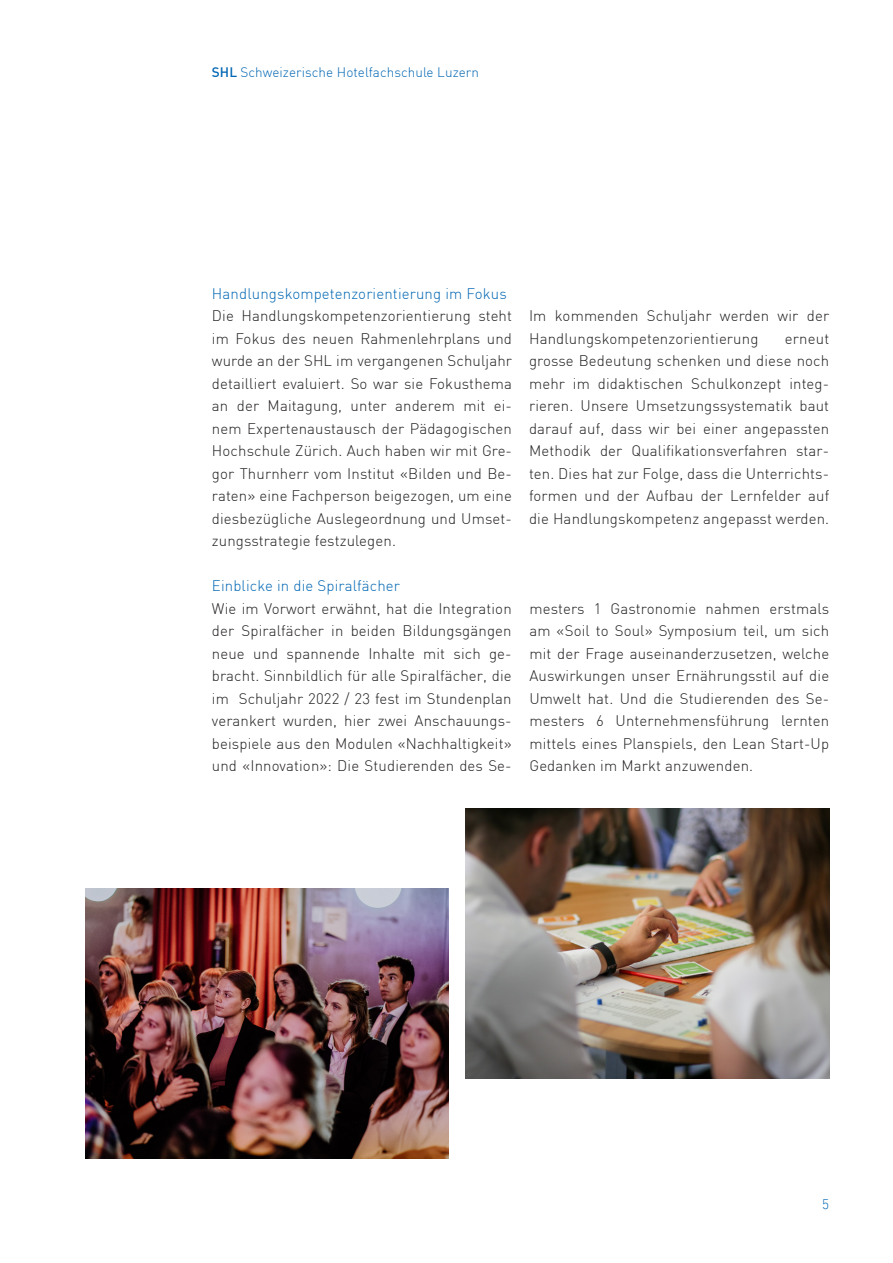
<style>
.page{position:relative;width:893px;height:1263px;background:#fff}
.page>*{position:absolute;margin:0;border:0;box-sizing:border-box;transform-origin:0 0}
.Lauftext{font:300 15px/22.5px "DIN";letter-spacing:.01em;color:#231f20;text-align:justify}
.Lauftext-2{font:300 15px "DIN";letter-spacing:.01em;color:#0166b3}
.t1{font:300 13.5px "DIN";letter-spacing:.005em;color:#0166b3}
.s1{font-weight:500}
</style>
<div class="page">
<img style="left:466px;top:809px;width:363px;height:270px">
<img style="left:85px;top:888px;width:364px;height:270px">
<p class="t1" style="left:212px;top:64px;width:269px"><span class="s1">SHL</span> Schweizerische Hotelfachschule Luzern</p>
<p class="Lauftext-2" style="left:212px;top:284px;width:296px">Handlungskompetenzorientierung im Fokus</p>
<p class="Lauftext" style="left:212px;top:305px;width:302px">Die Handlungskompetenzorientierung steht im Fokus des neuen Rahmenlehrplans und wurde an der SHL im vergangenen Schuljahr detailliert evaluiert. So war sie Fokusthema an der Maitagung, unter anderem mit ei&shy;nem Expertenaustausch der Pädagogischen Hochschule Zürich. Auch haben wir mit Gre&shy;gor Thurnherr vom Institut «Bilden und Be&shy;raten» eine Fachperson beigezogen, um eine diesbezügliche Auslegeordnung und Umset&shy;zungsstrategie festzulegen.</p>
<p class="Lauftext" style="left:529px;top:305px;width:302px">Im kommenden Schuljahr werden wir der<br>Handlungskompetenzorientierung</p>
<p class="Lauftext" style="left:529px;top:327px;width:302px;text-indent:256px">erneut grosse Bedeutung schenken und diese noch mehr im didaktischen Schulkonzept integ&shy;rieren. Unsere Umsetzungssystematik baut darauf auf, dass wir bei einer angepassten Methodik der Qualifikationsverfahren star&shy;ten. Dies hat zur Folge, dass die Unterrichts&shy;formen und der Aufbau der Lernfelder auf die Handlungskompetenz angepasst werden.</p>
<p class="Lauftext-2" style="left:212px;top:577px;width:190px">Einblicke in die Spiralfächer</p>
<p class="Lauftext" style="left:212px;top:597px;width:301px">Wie im Vorwort erwähnt, hat die Integration der Spiralfächer in beiden Bildungsgängen neue und spannende Inhalte mit sich ge&shy;bracht. Sinnbildlich für alle Spiralfächer, die im Schuljahr 2022 / 23 fest im Stundenplan verankert wurden, hier zwei Anschauungs&shy;beispiele aus den Modulen «Nachhaltigkeit» und «Innovation»: Die Studierenden des Se-</p>
<p class="Lauftext" style="left:529px;top:597px;width:301px">mesters 1 Gastronomie nahmen erstmals am «Soil to Soul» Symposium teil, um sich mit der Frage auseinanderzusetzen, welche Auswirkungen unser Ernährungsstil auf die Umwelt hat. Und die Studierenden des Se&shy;mesters 6 Unternehmensführung lernten mittels eines Planspiels, den Lean Start-Up Gedanken im Markt anzuwenden.</p>
<p class="t1" style="left:822px;top:1195px;width:8px">5</p>
</div>
